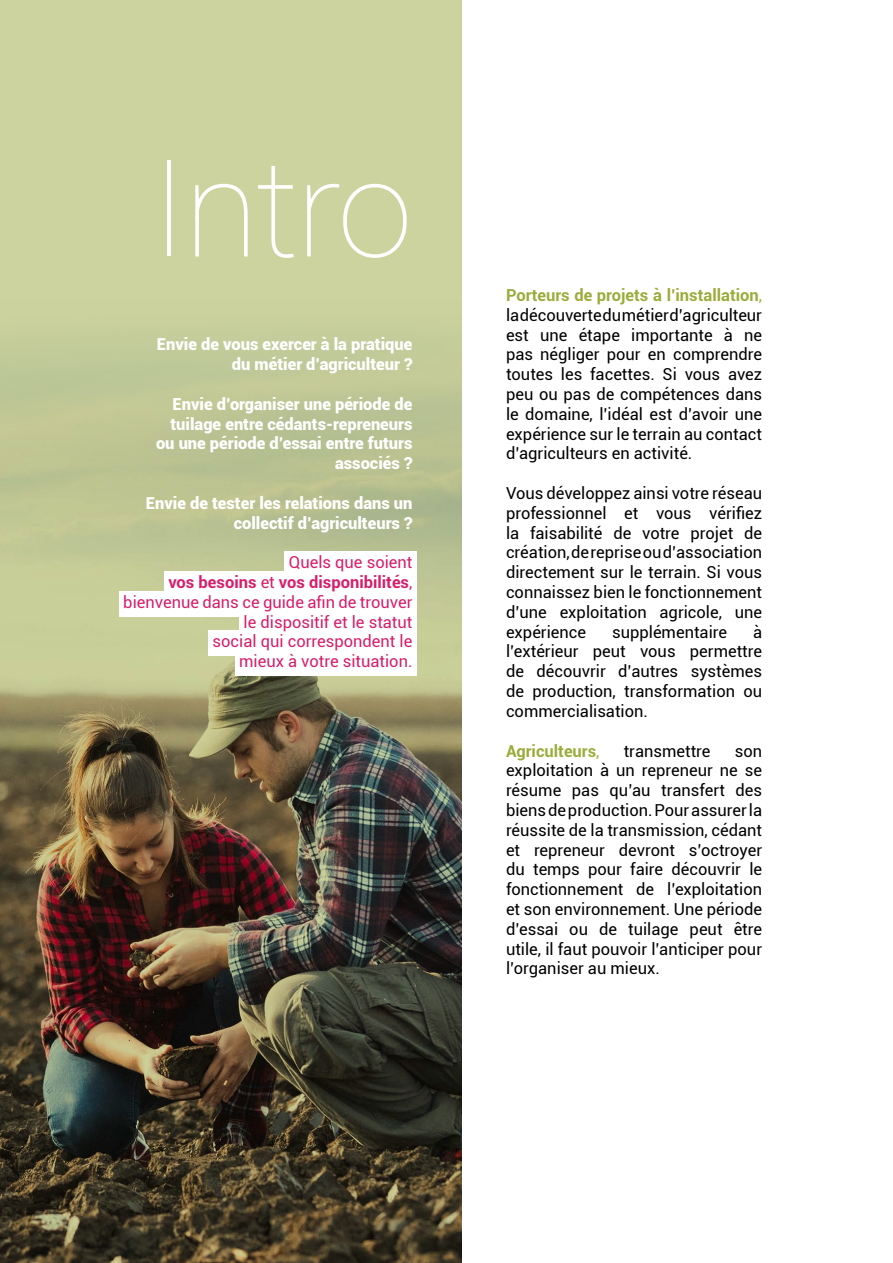
<style>
.page{position:relative;width:893px;height:1263px;background:#fff}
.page>*{position:absolute;margin:0;border:0;box-sizing:border-box;transform-origin:0 0}
.t1{font:100 135px "Roboto";letter-spacing:-.02em;color:#fff}
.t2{font:16.5px/19.8px "Roboto";color:#000;text-align:justify}
.t3{font:900 16.5px/19.8px "Roboto";color:#fff;text-align:right}
.t4{font:16.5px/19.8px "Roboto";color:#d61e6a;text-align:right}
.t5{font:700 16.5px "Roboto";color:#9bac3a}
.s1{font-weight:700}
.s2{font-weight:700;color:#9bac3a}
.s3{color:#9bac3a}
.s4{font-weight:400}
</style>
<div class="page">
<div style="left:0;top:0;width:461px;height:1263px;background:#cdd39e"></div>
<img style="left:0;top:342px;width:461px;height:921px">
<div style="left:285px;top:552px;width:132px;height:25px;background:#fff"></div>
<div style="left:164px;top:571px;width:253px;height:25px;background:#fff"></div>
<div style="left:119px;top:591px;width:298px;height:25px;background:#fff"></div>
<div style="left:239px;top:611px;width:178px;height:25px;background:#fff"></div>
<div style="left:208px;top:631px;width:209px;height:25px;background:#fff"></div>
<div style="left:235px;top:651px;width:182px;height:25px;background:#fff"></div>
<h1 class="t1" style="left:151px;top:115px;width:263px">Intro</h1>
<p class="t3" style="left:157px;top:334px;width:257px">Envie de vous exercer à la pratique du métier d’agriculteur ?</p>
<p class="t3" style="left:156px;top:393px;width:258px">Envie d’organiser une période de tuilage entre cédants-repreneurs ou une période d’essai entre futurs associés ?</p>
<p class="t3" style="left:146px;top:492px;width:268px">Envie de tester les relations dans un collectif d’agriculteurs ?</p>
<p class="t4" style="left:123px;top:552px;width:291px">Quels que soient<br><span class="s1">vos besoins</span> et <span class="s1">vos disponibilités</span>, bienvenue dans ce guide afin de trouver le dispositif et le statut<br>social qui correspondent le<br>mieux à votre situation.</p>
<p class="t2" style="left:506px;top:285px;width:258px"><span class="s2">Porteurs de projets à l’installation</span><span class="s3">, </span>la découverte du métier d’agriculteur est une étape importante à ne pas négliger pour en comprendre toutes les facettes. Si vous avez peu ou pas de compétences dans le domaine, l’idéal est d’avoir une expérience sur le terrain au contact d’agriculteurs en activité.</p>
<p class="t2" style="left:506px;top:483px;width:258px">Vous développez ainsi votre réseau professionnel et vous vérifiez la faisabilité de votre projet de création, de reprise ou d’association directement sur le terrain. Si vous connaissez bien le fonctionnement d’une exploitation agricole, une expérience</p>
<p class="t2" style="left:612px;top:621px;width:117px">supplémentaire</p>
<p class="t2" style="left:506px;top:621px;width:258px;text-indent:247px">à l’extérieur peut vous permettre de découvrir d’autres systèmes de production, transformation ou commercialisation.</p>
<p class="t5" style="left:506px;top:739px;width:95px">Agriculteurs<span class="s4">,</span></p>
<p class="t2" style="left:624px;top:740px;width:88px">transmettre</p>
<p class="t2" style="left:506px;top:740px;width:258px;text-indent:229px">son exploitation à un repreneur ne se résume pas qu’au transfert des biens de production. Pour assurer la réussite de la transmission, cédant et repreneur devront s’octroyer du temps pour faire découvrir le fonctionnement de l’exploitation et son environnement. Une période d’essai ou de tuilage peut être utile, il faut pouvoir l’anticiper pour l’organiser au mieux.</p>
</div>
